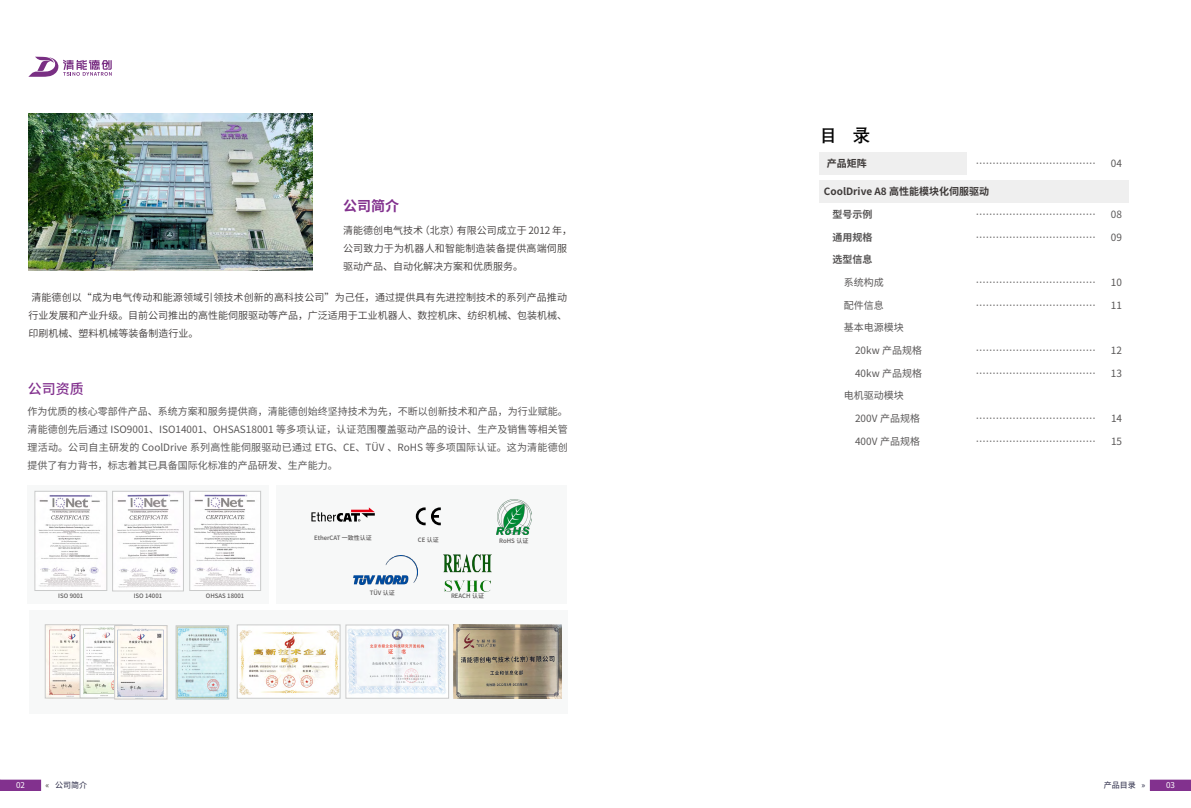
<style>
.page{position:relative;width:1191px;height:808px;background:#fff}
.page>*{position:absolute;margin:0;border:0;box-sizing:border-box;transform-origin:0 0}
.t1{font:700 18px "Deng Xian";color:#000}
.t2{font:700 14px "Source Han Sans CN";color:#82318e}
.t3{font:500 14px "Source Han Sans CN";color:#82318e}
.t4{font:10px/18px "Source Han Sans CN";color:#595757;text-align:justify}
.t5{font:10px/18px "Source Han Sans CN";color:#3e3a39}
.t6{font:700 10px "Source Han Sans CN";color:#3e3a39}
.t7{font:700 10px "Source Han Sans CN";color:#595757}
.t8{font:8px "Source Han Sans CN";color:#272744}
.t9{font:8px "Source Han Sans CN";color:#fff}
.t10{font:500 6px "Source Han Sans CN";color:#595757}
.s1{color:#3e3a39}
</style>
<div class="page">
<svg style="left:1149px;top:780px;width:42px;height:11px"></svg>
<svg style="left:0;top:780px;width:41px;height:11px"></svg>
<img style="left:28px;top:113px;width:285px;height:158px">
<svg style="left:28px;top:57px;width:84px;height:20px"></svg>
<div style="left:819px;top:152px;width:148px;height:22px;background:#efefef"></div>
<div style="left:819px;top:180px;width:309px;height:23px;background:#efefef"></div>
<div style="left:28px;top:486px;width:241px;height:118px;background:#f7f8f8"></div>
<div style="left:276px;top:486px;width:290px;height:118px;background:#f7f8f8"></div>
<img style="left:194px;top:494px;width:62px;height:92px">
<div style="left:189px;top:491px;width:72px;height:100px;border:1px solid #c9caca"></div>
<img style="left:38px;top:495px;width:63px;height:92px">
<div style="left:35px;top:491px;width:72px;height:100px;border:1px solid #c9caca"></div>
<img style="left:117px;top:494px;width:63px;height:93px">
<div style="left:112px;top:491px;width:72px;height:100px;border:1px solid #c9caca"></div>
<svg style="left:311px;top:507px;width:64px;height:15px"></svg>
<svg style="left:416px;top:507px;width:25px;height:18px"></svg>
<img style="left:496px;top:500px;width:35px;height:34px">
<img style="left:353px;top:555px;width:64px;height:30px">
<img style="left:444px;top:554px;width:47px;height:37px">
<div style="left:29px;top:610px;width:539px;height:104px;background:#f7f8f8"></div>
<img style="left:239px;top:630px;width:99px;height:65px">
<div style="left:237px;top:625px;width:103px;height:73px;border:1px solid #c9caca"></div>
<img style="left:348px;top:628px;width:98px;height:66px">
<div style="left:345px;top:625px;width:104px;height:73px;border:1px solid #c9caca"></div>
<img style="left:47px;top:626px;width:33px;height:70px">
<div style="left:45px;top:624px;width:53px;height:74px;border:1px solid #c9caca"></div>
<img style="left:83px;top:627px;width:31px;height:69px">
<div style="left:80px;top:625px;width:52px;height:73px;border:1px solid #c9caca"></div>
<img style="left:116px;top:627px;width:48px;height:70px">
<div style="left:114px;top:625px;width:53px;height:74px;border:1px solid #c9caca"></div>
<img style="left:178px;top:627px;width:49px;height:70px">
<div style="left:176px;top:625px;width:53px;height:74px;border:1px solid #c9caca"></div>
<img style="left:454px;top:625px;width:108px;height:74px">
<h2 class="t2" style="left:343px;top:198px;width:57px">公司简介</h2>
<p class="t5" style="left:343px;top:221px;width:230px">清能德创电气技术（北京）有限公司成立于 2012 年，公司致力于为机器人和智能制造装备提供高端伺服驱动产品、自动化解决方案和优质服务。</p>
<p class="t5" style="left:28px;top:289px;width:540px;text-align:justify;text-indent:3px">清能德创以“成为电气传动和能源领域引领技术创新的高科技公司”为己任，通过提供具有先进控制技术的系列产品推动行业发展和产业升级。目前公司推出的高性能伺服驱动等产品，广泛适用于工业机器人、数控机床、纺织机械、包装机械、印刷机械、塑料机械等装备制造行业。</p>
<h2 class="t3" style="left:28px;top:380px;width:57px">公司资质</h2>
<p class="t4" style="left:28px;top:402px;width:542px">作为优质的核心零部件产品、系统方案和服务提供商，清能德创始终坚持技术为先，不断以创新技术和产品，为行业赋能。清能德创先后通过 ISO9001、ISO14001、OHSAS18001 等多项认证，认证范围覆盖驱动产品的设计、生产及销售等相关管理活动。公司自主研发的 CoolDrive 系列高性能伺服驱动已通过 ETG、CE、TÜV 、RoHS 等多项国际认证。这为清能德创提供了有力背书，标志着其已具备国际化标准的产品研发、生产能力。</p>
<p class="t10" style="left:58px;top:592px;width:27px">ISO 9001</p>
<p class="t10" style="left:134px;top:592px;width:30px">ISO 14001</p>
<p class="t10" style="left:206px;top:592px;width:40px">OHSAS 18001</p>
<p class="t10" style="left:314px;top:535px;width:59px">EtherCAT 一致性认证</p>
<p class="t10" style="left:370px;top:589px;width:27px">TÜV 认证</p>
<p class="t10" style="left:418px;top:537px;width:22px">CE 认证</p>
<p class="t10" style="left:499px;top:537px;width:31px">RoHS 认证</p>
<p class="t10" style="left:451px;top:592px;width:35px">REACH 认证</p>
<h1 class="t1" style="left:819px;top:124px;width:52px">目 录</h1>
<p class="t6" style="left:826px;top:157px;width:41px">产品矩阵</p>
<p class="t4" style="left:975px;top:154px;width:121px">………………………………</p>
<p class="t4" style="left:1111px;top:154px;width:13px">04</p>
<p class="t6" style="left:824px;top:186px;width:167px">CoolDrive A8 高性能模块化伺服驱动</p>
<p class="t7" style="left:832px;top:209px;width:41px">型号示例</p>
<p class="t4" style="left:975px;top:205px;width:121px">………………………………</p>
<p class="t4" style="left:1111px;top:205px;width:13px">08</p>
<p class="t7" style="left:832px;top:231px;width:41px">通用规格</p>
<p class="t4" style="left:975px;top:228px;width:121px">………………………………</p>
<p class="t4" style="left:1111px;top:228px;width:13px">09</p>
<p class="t7" style="left:832px;top:254px;width:41px">选型信息</p>
<p class="t4" style="left:843px;top:273px;width:41px">系统构成</p>
<p class="t4" style="left:975px;top:273px;width:121px">………………………………</p>
<p class="t4" style="left:1111px;top:273px;width:13px">10</p>
<p class="t4" style="left:843px;top:296px;width:41px">配件信息</p>
<p class="t4" style="left:975px;top:296px;width:121px">………………………………</p>
<p class="t4" style="left:1111px;top:296px;width:13px">11</p>
<p class="t4" style="left:843px;top:319px;width:61px">基本电源模块</p>
<p class="t4" style="left:855px;top:341px;width:69px">20kw 产品规格</p>
<p class="t4" style="left:975px;top:341px;width:121px">………………………………</p>
<p class="t4" style="left:1111px;top:341px;width:13px">12</p>
<p class="t4" style="left:855px;top:364px;width:69px">40kw 产品规格</p>
<p class="t4" style="left:975px;top:364px;width:121px">………………………………</p>
<p class="t4" style="left:1111px;top:364px;width:13px">13</p>
<p class="t4" style="left:843px;top:387px;width:61px">电机驱动模块</p>
<p class="t4" style="left:855px;top:409px;width:66px">200V 产品规格</p>
<p class="t4" style="left:975px;top:409px;width:121px">………………………………</p>
<p class="t4" style="left:1111px;top:409px;width:13px">14</p>
<p class="t4" style="left:855px;top:432px;width:66px">400V 产品规格</p>
<p class="t4" style="left:975px;top:432px;width:121px">………………………………</p>
<p class="t4" style="left:1111px;top:432px;width:13px">15</p>
<p class="t9" style="left:16px;top:781px;width:10px">02</p>
<p class="t8" style="left:46px;top:781px;width:43px"><span class="s1">«</span> 公司简介</p>
<p class="t8" style="left:1103px;top:781px;width:43px">产品目录 »</p>
<p class="t9" style="left:1166px;top:781px;width:10px">03</p>
</div>
